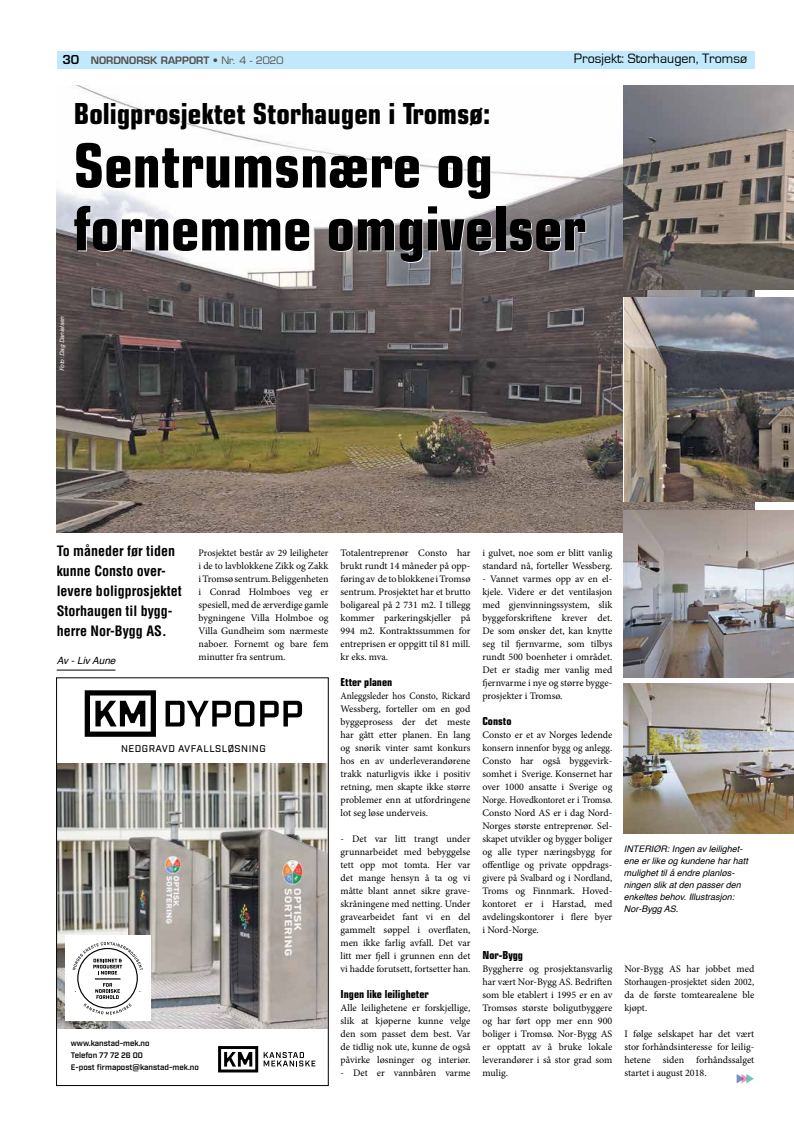
<style>
.page{position:relative;width:794px;height:1134px;background:#fff}
.page>*{position:absolute;margin:0;border:0;box-sizing:border-box;transform-origin:0 0}
.t1{font:700 condensed 61px/63px "Eurostile";color:#000}
.t2{font:700 condensed 29px "Eurostile";color:#000}
.t3{font:700 condensed 14px/20px "Helvetica";color:#000}
.t4{font:14px "Eurostile";color:#000}
.t5{font:700 condensed 11px "Eurostile";color:#000}
.t6{font:10px/13px "Minion Pro";color:#000;text-align:justify}
.t7{font:10px/13px "Minion Pro";color:#000;text-align:justify;scale:.92 1}
.t8{font:10px/13px "Minion Pro";color:#000;text-align:justify;scale:.96 1}
.t9{font:600 10px "Eurostile";color:#544d48}
.t10{font:italic 10px "Helvetica";color:#000}
.t11{font:500 9.7px "Industry";letter-spacing:.05em;color:#000}
.t12{font:italic 9px/12px "Helvetica";color:#000}
.t13{font:600 8px/12px "Industry";color:#000}
.t14{font:italic 6px "Helvetica";color:#fff}
.s1{font-size:12px;color:#000}
.s2{font-weight:400}
</style>
<div class="page">
<div style="left:57px;top:51px;width:697px;height:17px;background:#c2e9fb"></div>
<img style="left:57px;top:85px;width:697px;height:448px">
<svg style="left:58px;top:690px;width:268px;height:383px"></svg>
<div style="left:56px;top:677px;width:272px;height:409px;border:1px solid #000"></div>
<hr style="left:57px;top:670px;width:58px;height:1px;background:#000">
<svg style="left:736px;top:1074px;width:17px;height:9px"></svg>
<img style="left:624px;top:510px;width:170px;height:167px">
<img style="left:624px;top:683px;width:170px;height:150px">
<img style="left:624px;top:298px;width:170px;height:204px">
<img style="left:624px;top:85px;width:170px;height:204px">
<p class="t9" style="left:62px;top:54px;width:222px"><span class="s1">30</span> NORDNORSK RAPPORT <span class="s2">• Nr. 4 - 2020</span></p>
<h3 class="t4" style="left:574px;top:51px;width:175px">Prosjekt: Storhaugen, Tromsø</h3>
<h2 class="t2" style="left:74px;top:96px;width:418px">Boligprosjektet Storhaugen i Tromsø:</h2>
<h1 class="t1" style="left:74px;top:133px;width:514px">Sentrumsnære og fornemme omgivelser</h1>
<p class="t14" style="left:57px;top:371px;width:56px;rotate:-90deg">Foto: Dag Danielsen</p>
<h3 class="t3" style="left:57px;top:541px;width:126px">To måneder før tiden kunne Consto over&shy;levere boligprosjektet<br>Storhaugen til bygg&shy;herre Nor-Bygg AS.</h3>
<p class="t10" style="left:57px;top:653px;width:60px">Av - Liv Aune</p>
<p class="t8" style="left:199px;top:546px;width:137px">Prosjektet består av 29 leiligheter i de to lavblokkene Zikk og Zakk i Tromsø sentrum. Beliggenheten i Conrad Holmboes veg er spesiell, med de ærverdige gamle bygningene Villa Holmboe og Villa Gundheim som nærmeste naboer. Fornemt og bare fem minutter fra sentrum.</p>
<p class="t6" style="left:340px;top:546px;width:131px">Totalentreprenør Consto har brukt rundt 14 måneder på opp&shy;føring av de to blokkene i Tromsø sentrum. Prosjektet har et brutto boligareal på 2 731 m2. I tillegg kommer parkeringskjeller på 994 m2. Kontraktssummen for entreprisen er oppgitt til 81 mill. kr eks. mva.</p>
<p class="t5" style="left:340px;top:675px;width:53px">Etter planen</p>
<p class="t7" style="left:340px;top:689px;width:143px">Anleggsleder hos Consto, Rickard Wessberg, forteller om en god byggeprosess der det meste har gått etter planen. En lang og snørik vinter samt konkurs hos en av underleverandørene trakk naturligvis ikke i positiv retning, men skapte ikke større problemer enn at utfordringene lot seg løse underveis.</p>
<p class="t6" style="left:340px;top:832px;width:131px">- Det var litt trangt under grunnarbeidet med bebyggelse tett opp mot tomta. Her var det mange hensyn å ta og vi måtte blant annet sikre grave&shy;skråningene med netting. Under gravearbeidet fant vi en del gammelt søppel i overflaten, men ikke farlig avfall. Det var litt mer fjell i grunnen enn det vi hadde forutsett, fortsetter han.</p>
<p class="t5" style="left:340px;top:987px;width:90px">Ingen like leiligheter</p>
<p class="t6" style="left:340px;top:1001px;width:131px">Alle leilighetene er forskjellige, slik at kjøperne kunne velge den som passet dem best. Var de tidlig nok ute, kunne de også påvirke løsninger og interiør.</p>
<p class="t6" style="left:340px;top:1066px;width:131px">- Det er vannbåren varme</p>
<p class="t11" style="left:121px;top:742px;width:146px">NEDGRAVD AVFALLSLØSNING</p>
<p class="t13" style="left:71px;top:1038px;width:130px">www.kanstad-mek.no<br>Telefon 77 72 26 00<br>E-post firmapost@kanstad-mek.no</p>
<p class="t6" style="left:482px;top:546px;width:131px">i gulvet, noe som er blitt vanlig standard nå, forteller Wessberg.</p>
<p class="t6" style="left:482px;top:572px;width:131px">- Vannet varmes opp av en el&shy;kjele. Videre er det ventilasjon med gjenvinningssystem, slik byggeforskriftene krever det.<br>De som ønsker det, kan knytte seg til fjernvarme, som tilbys rundt 500 boenheter i området.<br>Det er stadig mer vanlig med fjernvarme i nye og større bygge&shy;prosjekter i Tromsø.</p>
<p class="t5" style="left:482px;top:714px;width:30px">Consto</p>
<p class="t6" style="left:482px;top:728px;width:131px">Consto er et av Norges ledende konsern innenfor bygg og anlegg.<br>Consto har også byggevirk&shy;somhet i Sverige. Konsernet har over 1000 ansatte i Sverige og Norge. Hovedkontoret er i Tromsø.<br>Consto Nord AS er i dag Nord-Norges største entreprenør. Sel&shy;skapet utvikler og bygger boliger og alle typer næringsbygg for offentlige og private oppdrags&shy;givere på Svalbard og i Nordland, Troms og Finnmark. Hoved&shy;kontoret er i Harstad, med avdelingskontorer i flere byer i Nord-Norge.</p>
<p class="t5" style="left:482px;top:948px;width:42px">Nor-Bygg</p>
<p class="t6" style="left:482px;top:962px;width:131px">Byggherre og prosjektansvarlig har vært Nor-Bygg AS. Bedriften som ble etablert i 1995 er en av Tromsøs største boligutbyggere og har ført opp mer enn 900 boliger i Tromsø. Nor-Bygg AS er opptatt av å bruke lokale leverandører i så stor grad som mulig.</p>
<p class="t6" style="left:624px;top:962px;width:131px">Nor-Bygg AS har jobbet med Storhaugen-prosjektet siden 2002, da de første tomtearealene ble kjøpt.</p>
<p class="t12" style="left:624px;top:843px;width:126px">INTERIØR: Ingen av leilighet&shy;ene er like og kundene har hatt mulighet til å endre planløs&shy;ningen slik at den passer den enkeltes behov. Illustrasjon:<br>Nor-Bygg AS.</p>
<p class="t6" style="left:624px;top:1027px;width:131px">I følge selskapet har det vært stor forhåndsinteresse for leilig&shy;hetene siden forhåndssalget startet i august 2018.</p>
</div>
